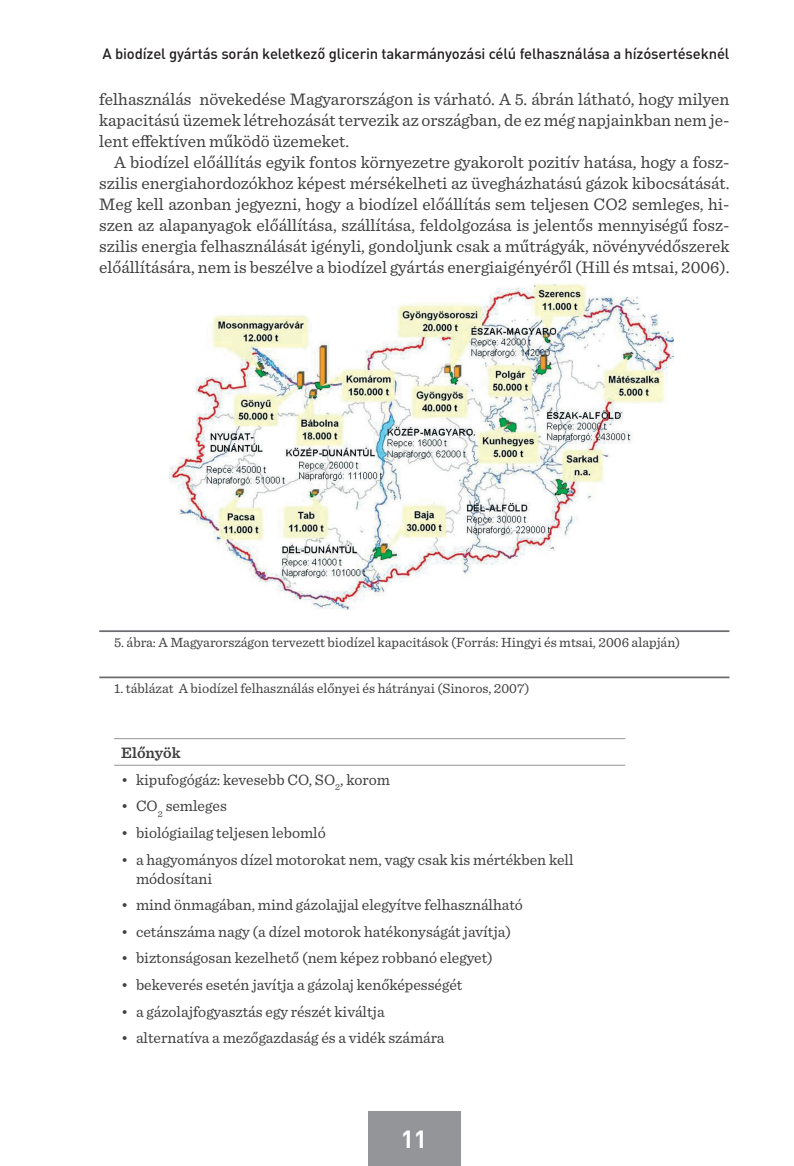
<style>
.page{position:relative;width:794px;height:1166px;background:#fff}
.page>*{position:absolute;margin:0;border:0;box-sizing:border-box;transform-origin:0 0}
.t1{font:700 24.5px "DIN Pro";color:#fff}
.t2{font:17.5px/21px "Sentinel";color:#3e3e3f;text-align:justify}
.t3{font:15.75px/18.9px "Sentinel";color:#3e3e3f}
.t4{font:600 15.75px "Sentinel";color:#3e3e3f}
.t5{font:500 14.88px "DIN Pro";letter-spacing:-.01em;color:#231f20}
.t6{font:14px "Sentinel";color:#3e3e3f}
</style>
<div class="page">
<div style="left:368px;top:1112px;width:92px;height:54px;background:#939598"></div>
<hr style="left:99px;top:630px;width:630px;height:2px;background:#6c6d70">
<hr style="left:99px;top:676px;width:630px;height:2px;background:#6c6d70">
<img style="left:170px;top:279px;width:504px;height:330px">
<hr style="left:114px;top:765px;width:511px;height:1px;background:#939598">
<hr style="left:114px;top:738px;width:511px;height:1px;background:#939598">
<p class="t5" style="left:102px;top:48px;width:628px">A biodízel gyártás során keletkező glicerin takarmányozási célú felhasználása a hízósertéseknél</p>
<p class="t2" style="left:99px;top:90px;width:632px">felhasználás növekedése Magyarországon is várható. A 5. ábrán látható, hogy milyen kapacitású üzemek létrehozását tervezik az országban, de ez még napjainkban nem je&shy;lent effektíven működö üzemeket.</p>
<p class="t2" style="left:99px;top:153px;width:632px;text-indent:15px">A biodízel előállítás egyik fontos környezetre gyakorolt pozitív hatása, hogy a fosz&shy;szilis energiahordozókhoz képest mérsékelheti az üvegházhatású gázok kibocsátását.<br>Meg kell azonban jegyezni, hogy a biodízel előállítás sem teljesen CO2 semleges, hi&shy;szen az alapanyagok előállítása, szállítása, feldolgozása is jelentős mennyiségű fosz&shy;szilis energia felhasználását igényli, gondoljunk csak a műtrágyák, növényvédőszerek előállítására, nem is beszélve a biodízel gyártás energiaigényéről (Hill és mtsai, 2006).</p>
<p class="t6" style="left:114px;top:637px;width:568px">5. ábra: A Magyarországon tervezett biodízel kapacitások (Forrás: Hingyi és mtsai, 2006 alapján)</p>
<p class="t6" style="left:114px;top:683px;width:417px">1. táblázat A biodízel felhasználás előnyei és hátrányai (Sinoros, 2007)</p>
<p class="t4" style="left:121px;top:747px;width:61px">Előnyök</p>
<p class="t3" style="left:121px;top:771px;width:270px">• kipufogógáz: kevesebb CO, SO<sub>2</sub>, korom</p>
<p class="t3" style="left:121px;top:798px;width:107px">• CO<sub>2</sub> semleges</p>
<p class="t3" style="left:121px;top:824px;width:206px">• biológiailag teljesen lebomló</p>
<p class="t3" style="left:136px;top:851px;width:439px;text-indent:-15px">• a hagyományos dízel motorokat nem, vagy csak kis mértékben kell módosítani</p>
<p class="t3" style="left:121px;top:896px;width:403px">• mind önmagában, mind gázolajjal elegyítve felhasználható</p>
<p class="t3" style="left:121px;top:923px;width:391px">• cetánszáma nagy (a dízel motorok hatékonyságát javítja)</p>
<p class="t3" style="left:121px;top:949px;width:373px">• biztonságosan kezelhető (nem képez robbanó elegyet)</p>
<p class="t3" style="left:121px;top:976px;width:343px">• bekeverés esetén javítja a gázolaj kenőképességét</p>
<p class="t3" style="left:121px;top:1003px;width:265px">• a gázolajfogyasztás egy részét kiváltja</p>
<p class="t3" style="left:121px;top:1029px;width:325px">• alternatíva a mezőgazdaság és a vidék számára</p>
<h1 class="t1" style="left:401px;top:1131px;width:28px">11</h1>
</div>
